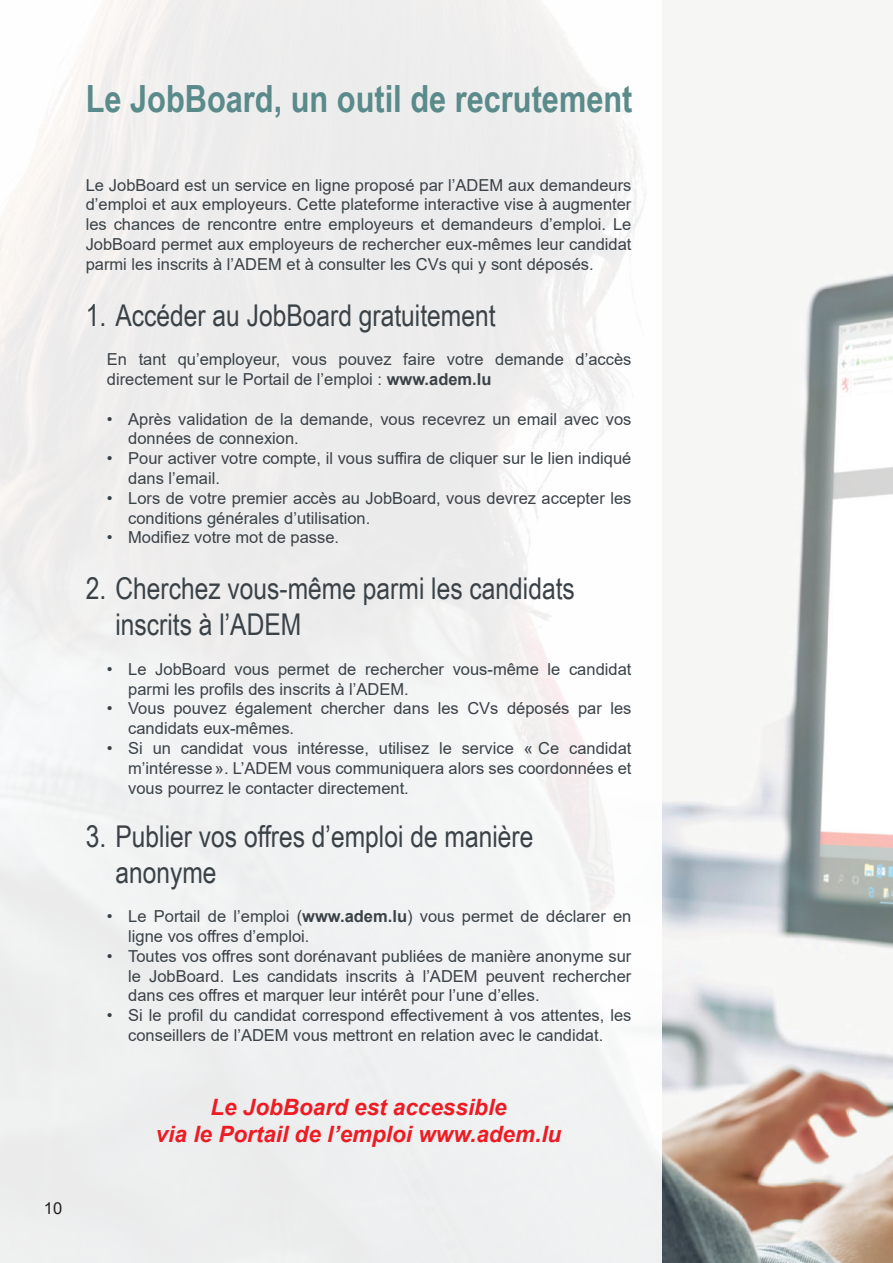
<style>
.page{position:relative;width:893px;height:1263px;background:#fff}
.page>*{position:absolute;margin:0;border:0;box-sizing:border-box;transform-origin:0 0}
.t1{font:700 37.5px "Arial Narrow";color:#5a8a8a}
.t2{font:30px/36px "Arial Narrow";color:#3a4247}
.t3{font:italic 700 22.5px "Arial";color:#ed1c24}
.t4{font:16.5px/19.8px "Arial";color:#3a4247}
.t5{font:16.5px "Arial";color:#231f20}
.s1{font-weight:700}
</style>
<div class="page">
<img style="left:662px;top:268px;width:231px;height:995px">
<div style="left:0;top:0;width:662px;height:1263px;background:linear-gradient(to right,#eeeded,#f4f4f5)"></div>
<p class="t5" style="left:44px;top:1196px;width:20px">10</p>
<p class="t1" style="left:86px;top:70px;width:548px">Le JobBoard, un outil de recrutement</p>
<p class="t4" style="left:86px;top:175px;width:547px;text-align:justify">Le JobBoard est un service en ligne proposé par l’ADEM aux demandeurs d’emploi et aux employeurs. Cette plateforme interactive vise à augmenter les chances de rencontre entre employeurs et demandeurs d’emploi. Le JobBoard permet aux employeurs de rechercher eux-mêmes leur candidat parmi les inscrits à l’ADEM et à consulter les CVs qui y sont déposés.</p>
<p class="t2" style="left:86px;top:296px;width:411px">1. Accéder au JobBoard gratuitement</p>
<p class="t4" style="left:107px;top:349px;width:526px">En tant qu’employeur, vous pouvez faire votre demande d’accès directement sur le Portail de l’emploi : <span class="s1">www.adem.lu</span></p>
<p class="t4" style="left:128px;top:409px;width:505px;text-indent:-21px">• Après validation de la demande, vous recevrez un email avec vos données de connexion.</p>
<p class="t4" style="left:128px;top:448px;width:505px;text-indent:-21px">• Pour activer votre compte, il vous suffira de cliquer sur le lien indiqué dans l’email.</p>
<p class="t4" style="left:128px;top:488px;width:505px;text-indent:-21px">• Lors de votre premier accès au JobBoard, vous devrez accepter les conditions générales d’utilisation.</p>
<p class="t4" style="left:107px;top:528px;width:234px">• Modifiez votre mot de passe.</p>
<p class="t2" style="left:115px;top:570px;width:461px;text-indent:-30px">2. Cherchez vous-même parmi les candidats inscrits à l’ADEM</p>
<p class="t4" style="left:128px;top:659px;width:505px;text-indent:-21px">• Le JobBoard vous permet de rechercher vous-même le candidat parmi les profils des inscrits à l’ADEM.</p>
<p class="t4" style="left:128px;top:699px;width:505px;text-indent:-21px">• Vous pouvez également chercher dans les CVs déposés par les candidats eux-mêmes.</p>
<p class="t4" style="left:128px;top:738px;width:505px;text-align:justify;text-indent:-21px">• Si un candidat vous intéresse, utilisez le service « Ce candidat m’intéresse». L’ADEM vous communiquera alors ses coordonnées et vous pourrez le contacter directement.</p>
<p class="t2" style="left:115px;top:817px;width:420px;text-indent:-30px">3. Publier vos offres d’emploi de manière anonyme</p>
<p class="t4" style="left:128px;top:906px;width:505px;text-indent:-21px">• Le Portail de l’emploi (<span class="s1">www.adem.lu</span>) vous permet de déclarer en ligne vos offres d’emploi.</p>
<p class="t4" style="left:128px;top:946px;width:505px;text-align:justify;text-indent:-21px">• Toutes vos offres sont dorénavant publiées de manière anonyme sur le JobBoard. Les candidats inscrits à l’ADEM peuvent rechercher dans ces offres et marquer leur intérêt pour l’une d’elles.</p>
<p class="t4" style="left:107px;top:1005px;width:526px;text-align:center">• Si le profil du candidat correspond effectivement à vos attentes, les conseillers de l’ADEM vous mettront en relation avec le candidat.</p>
<p class="t3" style="left:210px;top:1092px;width:298px">Le JobBoard est accessible</p>
<p class="t3" style="left:156px;top:1119px;width:407px">via le Portail de l’emploi www.adem.lu</p>
</div>
